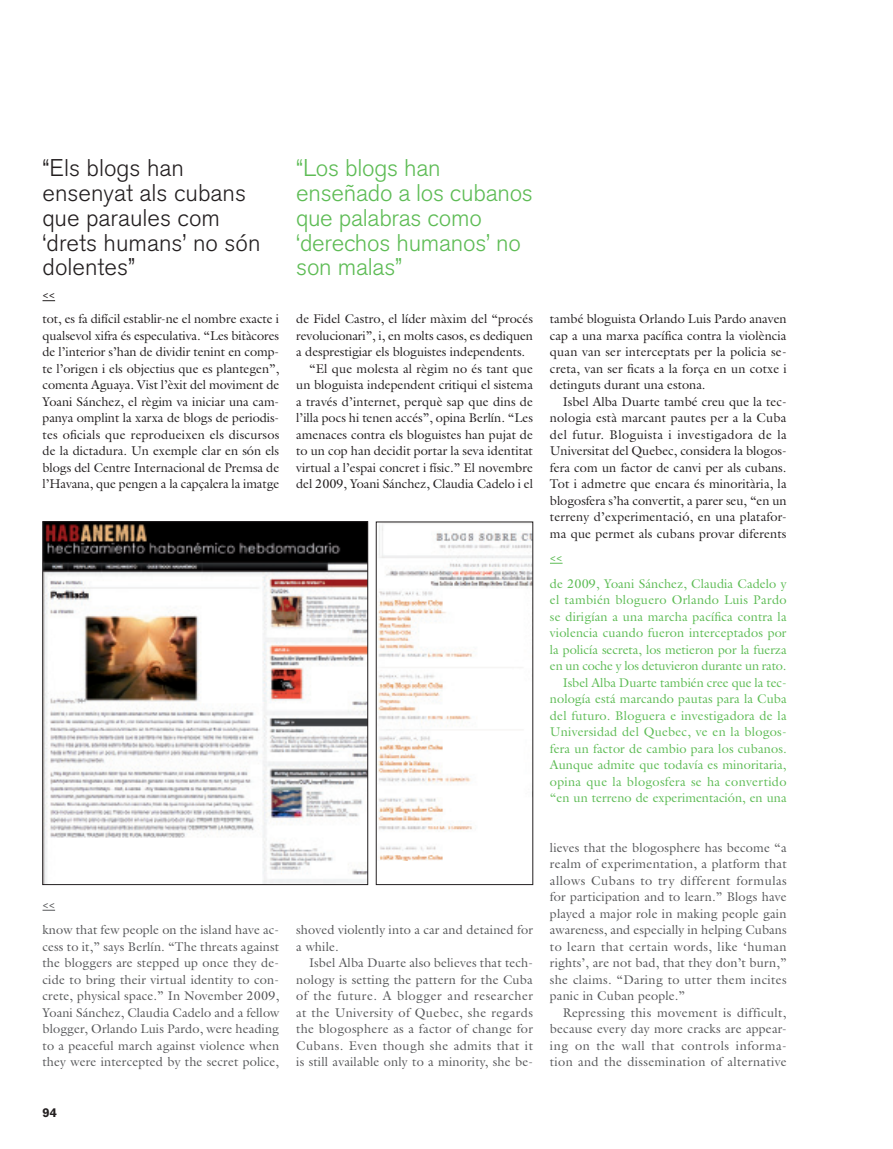
<style>
.page{position:relative;width:893px;height:1149px;background:#fff}
.page>*{position:absolute;margin:0;border:0;box-sizing:border-box;transform-origin:0 0}
.DESTACADO_LIGHT_16{font:300 24px/24.8px "Akzidenz Grotesk BE";letter-spacing:-.01em;color:#5ebc55}
.DESTACADO_LIGHT_16-2{font:300 24px/24.8px "Akzidenz Grotesk BE";color:#231f20}
.TXT_LECTURA_CAT{font:12.75px/16.5px "Galliard";letter-spacing:-.005em;color:#231f20;text-align:justify}
.TXT_LECTURA_ENG{font:12.75px/16.5px "Galliard";letter-spacing:.01em;color:#57585a;text-align:justify}
.TXT_LECTURA_CAST{font:12.75px/16.5px "Galliard";color:#5ebc55;text-align:justify}
.t1{font:700 12.75px "Akzidenz Grotesk BE";color:#231f20}
.TXT_LECTURA_CAST-2{font:700 10.5px "Galliard";color:#231f20}
.TXT_LECTURA_CAST-3{font:700 10.5px "Galliard";color:#57585a}
.TXT_LECTURA_CAST-4{font:700 10.5px "Galliard";color:#5ebc55}
</style>
<div class="page">
<svg style="left:43px;top:300px;width:12px;height:1px"></svg>
<svg style="left:43px;top:909px;width:12px;height:1px"></svg>
<svg style="left:550px;top:562px;width:13px;height:1px"></svg>
<img style="left:45px;top:523px;width:321px;height:359px">
<div style="left:43px;top:521px;width:325px;height:363px;border:1px solid #231f20"></div>
<img style="left:378px;top:523px;width:153px;height:337px">
<div style="left:376px;top:521px;width:157px;height:363px;border:1px solid #231f20"></div>
<p class="DESTACADO_LIGHT_16-2" style="left:43px;top:156px;width:220px">“Els blogs han ensenyat als cubans que paraules com ‘drets humans’ no són dolentes”</p>
<p class="DESTACADO_LIGHT_16" style="left:296px;top:156px;width:238px">“Los blogs han enseñado a los cubanos que palabras como ‘derechos humanos’ no son malas”</p>
<p class="TXT_LECTURA_CAT" style="left:43px;top:310px;width:238px">tot, es fa difícil establir-ne el nombre exacte i qualsevol xifra és especulativa. “Les bitàcores de l’interior s’han de dividir tenint en comp&shy;te l’origen i els objectius que es plantegen”, comenta Aguaya. Vist l’èxit del moviment de Yoani Sánchez, el règim va iniciar una cam&shy;panya omplint la xarxa de blogs de periodis&shy;tes oficials que reprodueixen els discursos de la dictadura. Un exemple clar en són els blogs del Centre Internacional de Premsa de l’Havana, que pengen a la capçalera la imatge</p>
<p class="TXT_LECTURA_CAST-2" style="left:43px;top:288px;width:14px">&lt;&lt;</p>
<p class="TXT_LECTURA_CAT" style="left:296px;top:310px;width:238px">de Fidel Castro, el líder màxim del “procés revolucionari”, i, en molts casos, es dediquen a desprestigiar els bloguistes independents.</p>
<p class="TXT_LECTURA_CAT" style="left:296px;top:360px;width:238px;text-indent:13px">“El que molesta al règim no és tant que un bloguista independent critiqui el sistema a través d’internet, perquè sap que dins de l’illa pocs hi tenen accés”, opina Berlín. “Les amenaces contra els bloguistes han pujat de to un cop han decidit portar la seva identitat virtual a l’espai concret i físic.” El novembre del 2009, Yoani Sánchez, Claudia Cadelo i el</p>
<p class="TXT_LECTURA_CAST-3" style="left:43px;top:897px;width:14px">&lt;&lt;</p>
<p class="TXT_LECTURA_ENG" style="left:43px;top:921px;width:238px">know that few people on the island have ac&shy;cess to it,” says Berlín. “The threats against the bloggers are stepped up once they de&shy;cide to bring their virtual identity to con&shy;crete, physical space.” In November 2009, Yoani Sánchez, Claudia Cadelo and a fellow blogger, Orlando Luis Pardo, were heading to a peaceful march against violence when they were intercepted by the secret police,</p>
<p class="TXT_LECTURA_ENG" style="left:296px;top:921px;width:238px">shoved violently into a car and detained for a while.</p>
<p class="TXT_LECTURA_ENG" style="left:296px;top:954px;width:238px;text-indent:13px">Isbel Alba Duarte also believes that tech&shy;nology is setting the pattern for the Cuba of the future. A blogger and researcher at the University of Quebec, she regards the blogosphere as a factor of change for Cubans. Even though she admits that it is still available only to a minority, she be-</p>
<p class="t1" style="left:43px;top:1104px;width:16px">94</p>
<p class="TXT_LECTURA_CAT" style="left:550px;top:310px;width:238px">també bloguista Orlando Luis Pardo anaven cap a una marxa pacífica contra la violència quan van ser interceptats per la policia se&shy;creta, van ser ficats a la força en un cotxe i detinguts durant una estona.</p>
<p class="TXT_LECTURA_CAT" style="left:550px;top:393px;width:238px;text-indent:13px">Isbel Alba Duarte també creu que la tec&shy;nologia està marcant pautes per a la Cuba del futur. Bloguista i investigadora de la Universitat del Quebec, considera la blogos&shy;fera com un factor de canvi per als cubans.<br>Tot i admetre que encara és minoritària, la blogosfera s’ha convertit, a parer seu, “en un terreny d’experimentació, en una platafor&shy;ma que permet als cubans provar diferents</p>
<p class="TXT_LECTURA_CAST-4" style="left:550px;top:550px;width:14px">&lt;&lt;</p>
<p class="TXT_LECTURA_CAST" style="left:550px;top:574px;width:238px">de 2009, Yoani Sánchez, Claudia Cadelo y el también bloguero Orlando Luis Pardo se dirigían a una marcha pacífica contra la violencia cuando fueron interceptados por la policía secreta, los metieron por la fuerza en un coche y los detuvieron durante un rato.</p>
<p class="TXT_LECTURA_CAST" style="left:550px;top:673px;width:238px;text-indent:13px">Isbel Alba Duarte también cree que la tec&shy;nología está marcando pautas para la Cuba del futuro. Bloguera e investigadora de la Universidad del Quebec, ve en la blogos&shy;fera un factor de cambio para los cubanos.<br>Aunque admite que todavía es minoritaria, opina que la blogosfera se ha convertido “en un terreno de experimentación, en una</p>
<p class="TXT_LECTURA_ENG" style="left:550px;top:838px;width:238px">lieves that the blogosphere has become “a realm of experimentation, a platform that allows Cubans to try different formulas for participation and to learn.” Blogs have played a major role in making people gain awareness, and especially in helping Cubans to learn that certain words, like ‘human rights’, are not bad, that they don’t burn,” she claims. “Daring to utter them incites panic in Cuban people.”</p>
<p class="TXT_LECTURA_ENG" style="left:550px;top:1003px;width:238px;text-indent:13px">Repressing this movement is difficult, because every day more cracks are appear&shy;ing on the wall that controls informa&shy;tion and the dissemination of alternative</p>
</div>
